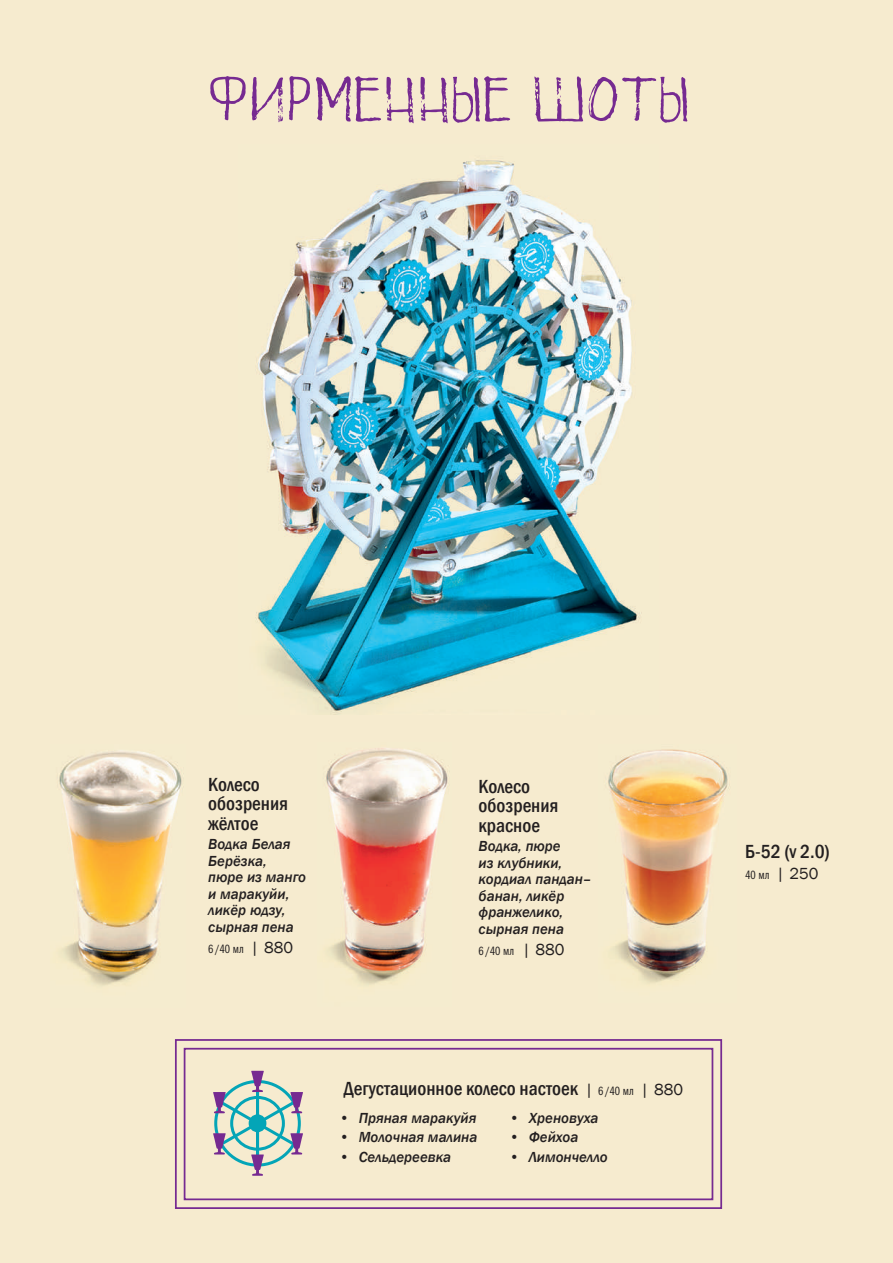
<style>
.page{position:relative;width:893px;height:1263px;background:#f6ebcf}
.page>*{position:absolute;margin:0;border:0;box-sizing:border-box;transform-origin:0 0}
.t1{font:63px "Sweet Saturday Sans";letter-spacing:.05em;color:#762a91}
.t2{font:500 condensed 19.5px/19.5px "Franklin Gothic";color:#231f20}
.t3{font:italic 500 15px/16.5px "Franklin Gothic";color:#231f20}
.t4{font:12px "Franklin Gothic Book Cmp ITC";color:#231f20}
.s1{font-size:16.5px}
.s2{font-family:"Franklin Gothic";font-size:16.5px}
.s3{font-family:"Franklin Gothic Book Cmp ITC";font-weight:400;font-stretch:normal;font-size:16.5px}
.s4{font-family:"Franklin Gothic Book Cmp ITC";font-weight:400;font-stretch:normal;font-size:12px}
.s5{font-weight:400;font-stretch:normal;font-size:16.5px}
</style>
<div class="page">
<svg style="left:175px;top:1039px;width:548px;height:170px"></svg>
<div style="left:184px;top:1048px;width:529px;height:152px;border:2px solid #762a91"></div>
<svg style="left:213px;top:1071px;width:90px;height:105px"></svg>
<img style="left:255px;top:160px;width:387px;height:554px">
<img style="left:59px;top:750px;width:123px;height:236px">
<img style="left:326px;top:748px;width:122px;height:237px">
<img style="left:608px;top:749px;width:120px;height:236px">
<h1 class="t1" style="left:208px;top:64px;width:482px">фирменные шоты</h1>
<h2 class="t2" style="left:208px;top:774px;width:81px">Колесо обозрения жёлтое</h2>
<p class="t3" style="left:208px;top:836px;width:99px">Водка Белая<br>Берёзка,<br>пюре из манго и маракуйи, ликёр юдзу, сырная пена</p>
<p class="t4" style="left:208px;top:942px;width:86px">6/40 мл <span class="s1">|</span> <span class="s2">880</span></p>
<h2 class="t2" style="left:479px;top:776px;width:81px">Колесо обозрения красное</h2>
<p class="t3" style="left:479px;top:838px;width:115px">Водка, пюре<br>из клубники, кордиал пандан– банан, ликёр франжелико, сырная пена</p>
<p class="t4" style="left:479px;top:944px;width:87px">6/40 мл <span class="s1">|</span> <span class="s2">880</span></p>
<h2 class="t2" style="left:343px;top:1079px;width:341px">Дегустационное колесо настоек <span class="s3">|</span> <span class="s4">6/40 мл</span> <span class="s3">|</span> <span class="s5">880</span></h2>
<p class="t3" style="left:339px;top:1110px;width:139px">• Пряная маракуйя</p>
<p class="t3" style="left:339px;top:1129px;width:140px">• Молочная малина</p>
<p class="t3" style="left:339px;top:1149px;width:113px">• Сельдереевка</p>
<p class="t3" style="left:509px;top:1110px;width:91px">• Хреновуха</p>
<p class="t3" style="left:509px;top:1129px;width:71px">• Фейхоа</p>
<p class="t3" style="left:509px;top:1149px;width:100px">• Лимончелло</p>
<h2 class="t2" style="left:745px;top:841px;width:86px">Б-52 (v 2.0)</h2>
<p class="t4" style="left:745px;top:868px;width:75px">40 мл <span class="s1">|</span> <span class="s2">250</span></p>
</div>
